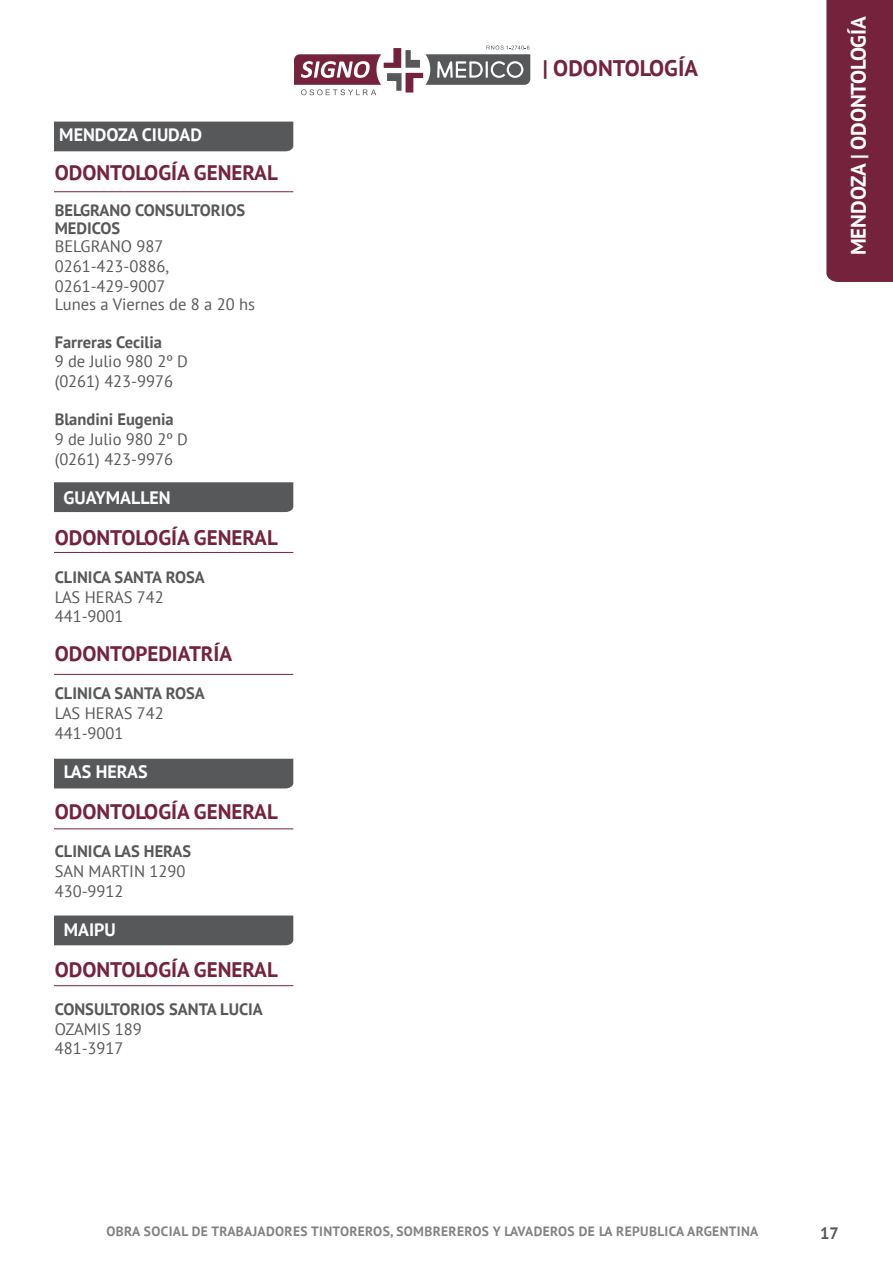
<style>
.page{position:relative;width:893px;height:1263px;background:#fff}
.page>*{position:absolute;margin:0;border:0;box-sizing:border-box;transform-origin:0 0}
.t1{font:700 22.5px "PT Sans";color:#75223d}
.t2{font:700 21px "PT Sans";color:#75223d}
.t3{font:700 21px "PT Sans";letter-spacing:-.01em;color:#fff}
.t4{font:700 18px "PT Sans";color:#fff}
.t5{font:16.5px "PT Sans";color:#57585a}
.t6{font:700 16.5px "PT Sans";color:#57585a}
.t7{font:700 13.5px "PT Sans";letter-spacing:.025em;color:#808285}
</style>
<div class="page">
<svg style="left:294px;top:46px;width:236px;height:49px"></svg>
<div style="left:54px;top:122px;width:239px;height:29px;background:#57585a"></div>
<div style="left:54px;top:482px;width:239px;height:30px;background:#57585a"></div>
<div style="left:54px;top:759px;width:239px;height:29px;background:#57585a"></div>
<div style="left:54px;top:915px;width:239px;height:30px;background:#57585a"></div>
<div style="left:826px;top:0;width:67px;height:282px;background:#75223d"></div>
<hr style="left:54px;top:191px;width:239px;height:1px;background:#75223d">
<hr style="left:54px;top:552px;width:239px;height:1px;background:#75223d">
<hr style="left:54px;top:828px;width:239px;height:1px;background:#75223d">
<hr style="left:54px;top:985px;width:239px;height:1px;background:#75223d">
<hr style="left:54px;top:674px;width:239px;height:1px;background:#75223d">
<p class="t4" style="left:59px;top:123px;width:144px">MENDOZA CIUDAD</p>
<p class="t2" style="left:55px;top:159px;width:225px">ODONTOLOGÍA GENERAL</p>
<p class="t6" style="left:55px;top:199px;width:192px">BELGRANO CONSULTORIOS</p>
<p class="t6" style="left:55px;top:217px;width:67px">MEDICOS</p>
<p class="t5" style="left:55px;top:236px;width:110px">BELGRANO 987</p>
<p class="t5" style="left:55px;top:255px;width:116px">0261-423-0886,</p>
<p class="t5" style="left:55px;top:275px;width:112px">0261-429-9007</p>
<p class="t5" style="left:55px;top:293px;width:202px">Lunes a Viernes de 8 a 20 hs</p>
<p class="t6" style="left:55px;top:331px;width:109px">Farreras Cecilia</p>
<p class="t5" style="left:55px;top:351px;width:135px">9 de Julio 980 2º D</p>
<p class="t5" style="left:55px;top:371px;width:120px">(0261) 423-9976</p>
<p class="t6" style="left:55px;top:408px;width:121px">Blandini Eugenia</p>
<p class="t5" style="left:55px;top:428px;width:135px">9 de Julio 980 2º D</p>
<p class="t5" style="left:55px;top:448px;width:120px">(0261) 423-9976</p>
<p class="t4" style="left:64px;top:486px;width:109px">GUAYMALLEN</p>
<p class="t2" style="left:55px;top:524px;width:225px">ODONTOLOGÍA GENERAL</p>
<p class="t6" style="left:55px;top:566px;width:152px">CLINICA SANTA ROSA</p>
<p class="t5" style="left:55px;top:586px;width:111px">LAS HERAS 742</p>
<p class="t5" style="left:55px;top:606px;width:70px">441-9001</p>
<p class="t2" style="left:55px;top:640px;width:179px">ODONTOPEDIATRÍA</p>
<p class="t6" style="left:55px;top:682px;width:152px">CLINICA SANTA ROSA</p>
<p class="t5" style="left:55px;top:702px;width:111px">LAS HERAS 742</p>
<p class="t5" style="left:55px;top:722px;width:70px">441-9001</p>
<p class="t4" style="left:64px;top:760px;width:85px">LAS HERAS</p>
<p class="t2" style="left:55px;top:798px;width:225px">ODONTOLOGÍA GENERAL</p>
<p class="t6" style="left:55px;top:840px;width:138px">CLINICA LAS HERAS</p>
<p class="t5" style="left:55px;top:860px;width:132px">SAN MARTIN 1290</p>
<p class="t5" style="left:55px;top:880px;width:70px">430-9912</p>
<p class="t4" style="left:64px;top:918px;width:54px">MAIPU</p>
<p class="t2" style="left:55px;top:956px;width:225px">ODONTOLOGÍA GENERAL</p>
<p class="t6" style="left:55px;top:998px;width:210px">CONSULTORIOS SANTA LUCIA</p>
<p class="t5" style="left:55px;top:1018px;width:89px">OZAMIS 189</p>
<p class="t5" style="left:55px;top:1038px;width:70px">481-3917</p>
<p class="t1" style="left:543px;top:54px;width:157px">| ODONTOLOGÍA</p>
<p class="t3" style="left:844px;top:255px;width:240px;rotate:-90deg">MENDOZA | ODONTOLOGÍA</p>
<p class="t7" style="left:107px;top:1222px;width:653px">OBRA SOCIAL DE TRABAJADORES TINTOREROS, SOMBREREROS Y LAVADEROS DE LA REPUBLICA ARGENTINA</p>
<p class="t6" style="left:820px;top:1222px;width:20px">17</p>
</div>
